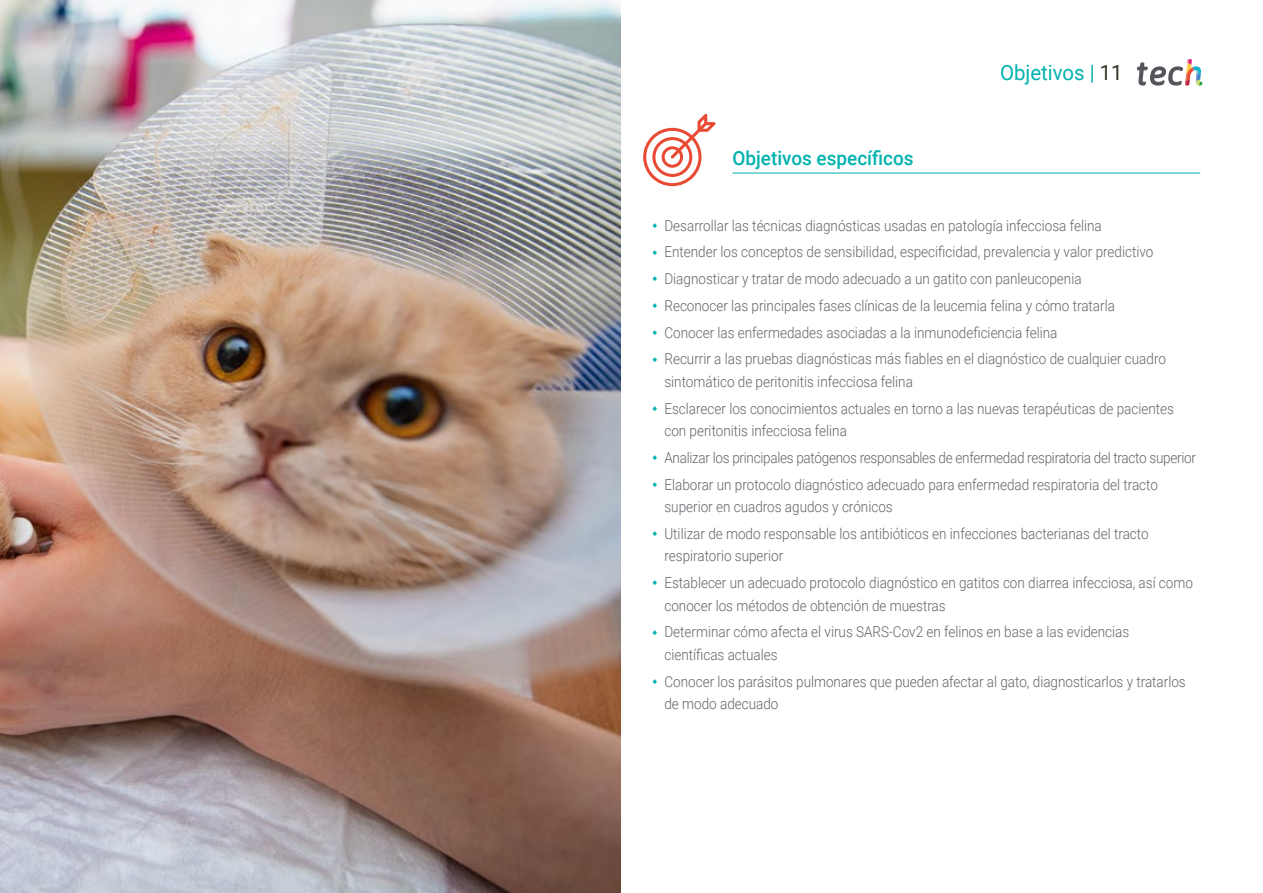
<style>
.page{position:relative;width:1263px;height:893px;background:#fff}
.page>*{position:absolute;margin:0;border:0;box-sizing:border-box;transform-origin:0 0}
.t1{font:21px "Roboto";color:#00b2af}
.t2{font:500 19.5px "Roboto";color:#00b2af}
.t3{font:300 15px/26.7px "Roboto";color:#61646a;scale:.9 1}
.s1{color:#00b0ad}
.s2{color:#312e20}
</style>
<div class="page">
<img style="left:0;top:0;width:621px;height:893px">
<hr style="left:732px;top:173px;width:468px;height:1px;background:#00b2af">
<svg style="left:643px;top:114px;width:73px;height:72px"></svg>
<svg style="left:1137px;top:59px;width:65px;height:27px"></svg>
<h2 class="t2" style="left:732px;top:144px;width:183px">Objetivos específicos</h2>
<h1 class="t1" style="left:1000px;top:57px;width:124px">Objetivos <span class="s1">|</span> <span class="s2">11</span></h1>
<p class="t3" style="left:664px;top:211px;width:559px">Desarrollar las técnicas diagnósticas usadas en patología infecciosa felina<br>Entender los conceptos de sensibilidad, especificidad, prevalencia y valor predictivo Diagnosticar y tratar de modo adecuado a un gatito con panleucopenia<br>Reconocer las principales fases clínicas de la leucemia felina y cómo tratarla Conocer las enfermedades asociadas a la inmunodeficiencia felina<br>Recurrir a las pruebas diagnósticas más fiables en el diagnóstico de cualquier cuadro</p>
<p class="t3" style="left:664px;top:368px;width:568px">sintomático de peritonitis infecciosa felina<br>Esclarecer los conocimientos actuales en torno a las nuevas terapéuticas de pacientes</p>
<p class="t3" style="left:664px;top:417px;width:592px">con peritonitis infecciosa felina<br>Analizar los principales patógenos responsables de enfermedad respiratoria del tracto superior<br>Elaborar un protocolo diagnóstico adecuado para enfermedad respiratoria del tracto</p>
<p class="t3" style="left:664px;top:493px;width:539px">superior en cuadros agudos y crónicos<br>Utilizar de modo responsable los antibióticos en infecciones bacterianas del tracto</p>
<p class="t3" style="left:664px;top:542px;width:589px">respiratorio superior<br>Establecer un adecuado protocolo diagnóstico en gatitos con diarrea infecciosa, así como</p>
<p class="t3" style="left:664px;top:591px;width:518px">conocer los métodos de obtención de muestras<br>Determinar cómo afecta el virus SARS-Cov2 en felinos en base a las evidencias</p>
<p class="t3" style="left:664px;top:641px;width:581px">científicas actuales<br>Conocer los parásitos pulmonares que pueden afectar al gato, diagnosticarlos y tratarlos</p>
<p class="t3" style="left:664px;top:690px;width:128px">de modo adecuado</p>
</div>
